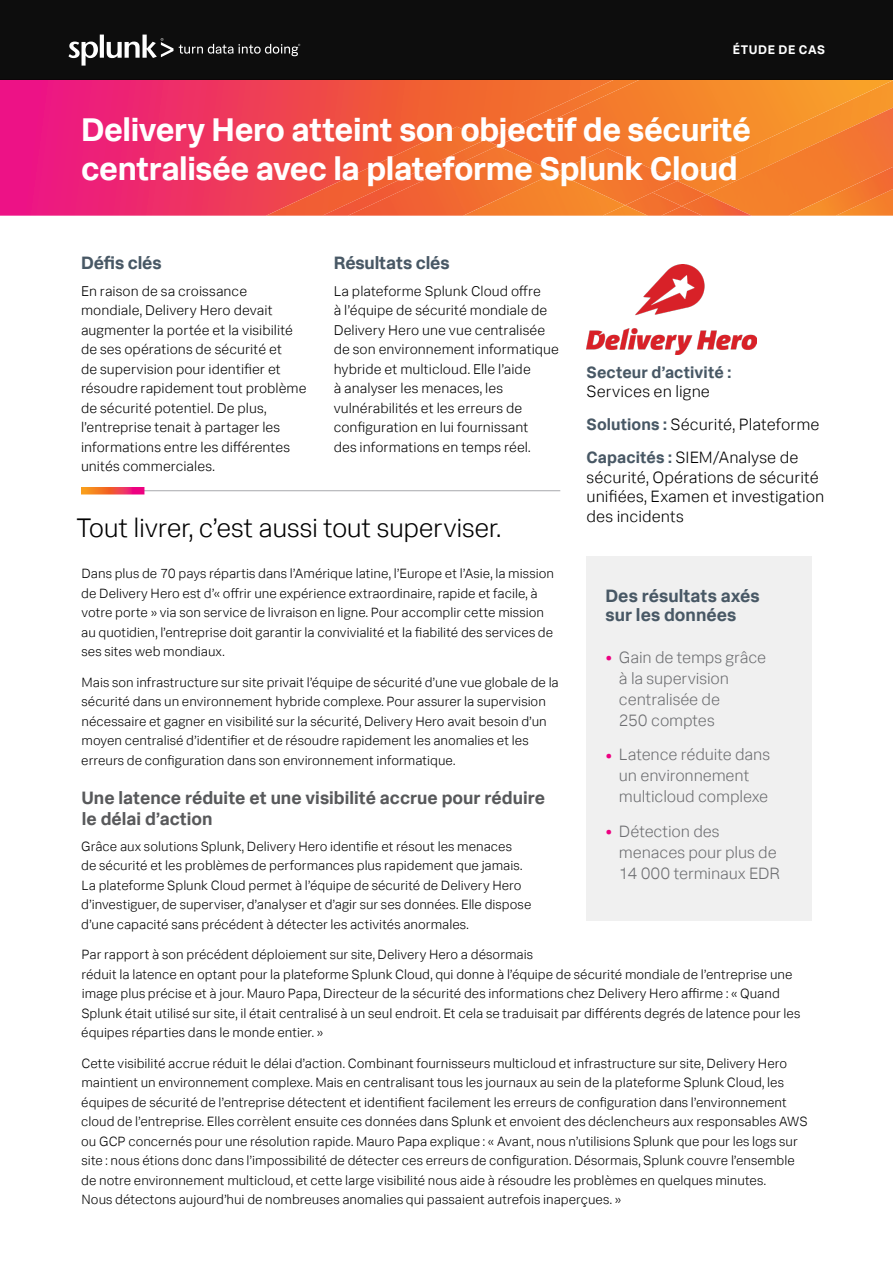
<style>
.page{position:relative;width:893px;height:1263px;background:#fff}
.page>*{position:absolute;margin:0;border:0;box-sizing:border-box;transform-origin:0 0}
.t1{font:700 33px/39px "Splunk Data Sans Pro";letter-spacing:-.015em;color:#fff}
.t2{font:300 27px "Splunk Data Sans Pro";letter-spacing:-.01em;color:#000}
.t3{font:700 18px/21px "Splunk Data Sans Pro";color:#58595b}
.t4{font:700 18px/19.5px "Splunk Data Sans Pro";color:#485865}
.t5{font:300 16.5px/21px "Splunk Data Sans Pro";letter-spacing:-.01em;color:#6d6e71}
.t6{font:300 16.5px/33px "Splunk Data Sans Pro";color:#000}
.t7{font:700 16.5px "Splunk Data Sans Pro";letter-spacing:.005em;color:#485865}
.t8{font:300 14.25px/19.5px "Splunk Data Sans Pro";letter-spacing:.005em;color:#000}
.t9{font:300 13.5px/19.5px "Splunk Data Sans Pro";color:#000}
.t10{font:700 12.6px "Splunk Data Sans Pro";letter-spacing:.045em;color:#fff}
.s1{font-weight:700;color:#485865}
.s2{font-weight:700;font-size:21px;color:#ed0181}
</style>
<div class="page">
<svg style="left:0;top:80px;width:485px;height:136px;background:#ee3164"></svg>
<div style="left:706px;top:181px;width:82px;height:35px;background:#f4802b"></div>
<img style="left:788px;top:181px;width:105px;height:35px">
<svg style="left:485px;top:80px;width:408px;height:101px;background:#f4812d"></svg>
<img style="left:677px;top:181px;width:29px;height:14px">
<img style="left:682px;top:195px;width:70px;height:21px">
<img style="left:648px;top:192px;width:34px;height:24px">
<img style="left:661px;top:206px;width:41px;height:10px">
<img style="left:556px;top:148px;width:121px;height:57px">
<img style="left:266px;top:127px;width:219px;height:89px">
<img style="left:322px;top:140px;width:176px;height:76px">
<img style="left:348px;top:146px;width:208px;height:70px">
<img style="left:625px;top:205px;width:23px;height:11px">
<img style="left:463px;top:173px;width:162px;height:43px">
<div style="left:0;top:0;width:893px;height:80px;background:#0d0d0d"></div>
<svg style="left:68px;top:35px;width:232px;height:31px"></svg>
<img style="left:587px;top:265px;width:170px;height:89px">
<hr style="left:81px;top:490px;width:479px;height:1px;background:#a7a9ac">
<svg style="left:81px;top:487px;width:63px;height:7px"></svg>
<div style="left:587px;top:556px;width:225px;height:365px;background:#f0f0f0"></div>
<p class="t10" style="left:733px;top:42px;width:94px">ÉTUDE DE CAS</p>
<h1 class="t1" style="left:81px;top:110px;width:671px">Delivery Hero atteint son objectif de sécurité centralisée avec la plateforme Splunk Cloud</h1>
<h3 class="t4" style="left:81px;top:252px;width:82px">Défis clés</h3>
<p class="t8" style="left:81px;top:281px;width:227px">En raison de sa croissance mondiale, Delivery Hero devait augmenter la portée et la visibilité de ses opérations de sécurité et<br>de supervision pour identifier et résoudre rapidement tout problème de sécurité potentiel. De plus, l’entreprise tenait à partager les informations entre les différentes unités commerciales.</p>
<h3 class="t4" style="left:334px;top:252px;width:117px">Résultats clés</h3>
<p class="t8" style="left:334px;top:281px;width:227px">La plateforme Splunk Cloud offre<br>à l’équipe de sécurité mondiale de Delivery Hero une vue centralisée de son environnement informatique hybride et multicloud. Elle l’aide<br>à analyser les menaces, les vulnérabilités et les erreurs de configuration en lui fournissant<br>des informations en temps réel.</p>
<p class="t7" style="left:587px;top:362px;width:146px">Secteur d’activité :</p>
<p class="t6" style="left:587px;top:375px;width:234px">Services en ligne<br><span class="s1">Solutions :</span> Sécurité, Plateforme<br><span class="s1">Capacités :</span> SIEM/Analyse de</p>
<p class="t6" style="left:587px;top:467px;width:239px;line-height:19.5px">sécurité, Opérations de sécurité unifiées, Examen et investigation des incidents</p>
<h2 class="t2" style="left:76px;top:512px;width:426px">Tout livrer, c’est aussi tout superviser.</h2>
<p class="t9" style="left:81px;top:564px;width:474px">Dans plus de 70 pays répartis dans l’Amérique latine, l’Europe et l’Asie, la mission de Delivery Hero est d’« offrir une expérience extraordinaire, rapide et facile, à votre porte » via son service de livraison en ligne. Pour accomplir cette mission au quotidien, l’entreprise doit garantir la convivialité et la fiabilité des services de ses sites web mondiaux.</p>
<p class="t9" style="left:81px;top:672px;width:479px">Mais son infrastructure sur site privait l’équipe de sécurité d’une vue globale de la sécurité dans un environnement hybride complexe. Pour assurer la supervision nécessaire et gagner en visibilité sur la sécurité, Delivery Hero avait besoin d’un moyen centralisé d’identifier et de résoudre rapidement les anomalies et les erreurs de configuration dans son environnement informatique.</p>
<h3 class="t3" style="left:81px;top:786px;width:465px">Une latence réduite et une visibilité accrue pour réduire le délai d’action</h3>
<p class="t9" style="left:81px;top:836px;width:452px">Grâce aux solutions Splunk, Delivery Hero identifie et résout les menaces<br>de sécurité et les problèmes de performances plus rapidement que jamais.<br>La plateforme Splunk Cloud permet à l’équipe de sécurité de Delivery Hero d’investiguer, de superviser, d’analyser et d’agir sur ses données. Elle dispose d’une capacité sans précédent à détecter les activités anormales.</p>
<p class="t9" style="left:81px;top:945px;width:720px">Par rapport à son précédent déploiement sur site, Delivery Hero a désormais<br>réduit la latence en optant pour la plateforme Splunk Cloud, qui donne à l’équipe de sécurité mondiale de l’entreprise une image plus précise et à jour. Mauro Papa, Directeur de la sécurité des informations chez Delivery Hero affirme : « Quand Splunk était utilisé sur site, il était centralisé à un seul endroit. Et cela se traduisait par différents degrés de latence pour les équipes réparties dans le monde entier. »</p>
<p class="t9" style="left:81px;top:1053px;width:728px">Cette visibilité accrue réduit le délai d’action. Combinant fournisseurs multicloud et infrastructure sur site, Delivery Hero maintient un environnement complexe. Mais en centralisant tous les journaux au sein de la plateforme Splunk Cloud, les équipes de sécurité de l’entreprise détectent et identifient facilement les erreurs de configuration dans l’environnement cloud de l’entreprise. Elles corrèlent ensuite ces données dans Splunk et envoient des déclencheurs aux responsables AWS ou GCP concernés pour une résolution rapide. Mauro Papa explique : « Avant, nous n’utilisions Splunk que pour les logs sur site : nous étions donc dans l’impossibilité de détecter ces erreurs de configuration. Désormais, Splunk couvre l’ensemble de notre environnement multicloud, et cette large visibilité nous aide à résoudre les problèmes en quelques minutes.<br>Nous détectons aujourd’hui de nombreuses anomalies qui passaient autrefois inaperçues. »</p>
<h3 class="t4" style="left:605px;top:585px;width:156px">Des résultats axés sur les données</h3>
<p class="t5" style="left:619px;top:646px;width:149px;text-indent:-14px"><span class="s2">•</span> Gain de temps grâce à la supervision centralisée de<br>250 comptes</p>
<p class="t5" style="left:619px;top:744px;width:153px;text-indent:-14px"><span class="s2">•</span> Latence réduite dans un environnement multicloud complexe</p>
<p class="t5" style="left:619px;top:820px;width:162px;text-indent:-14px"><span class="s2">•</span> Détection des menaces pour plus de<br>14 000 terminaux EDR</p>
</div>
